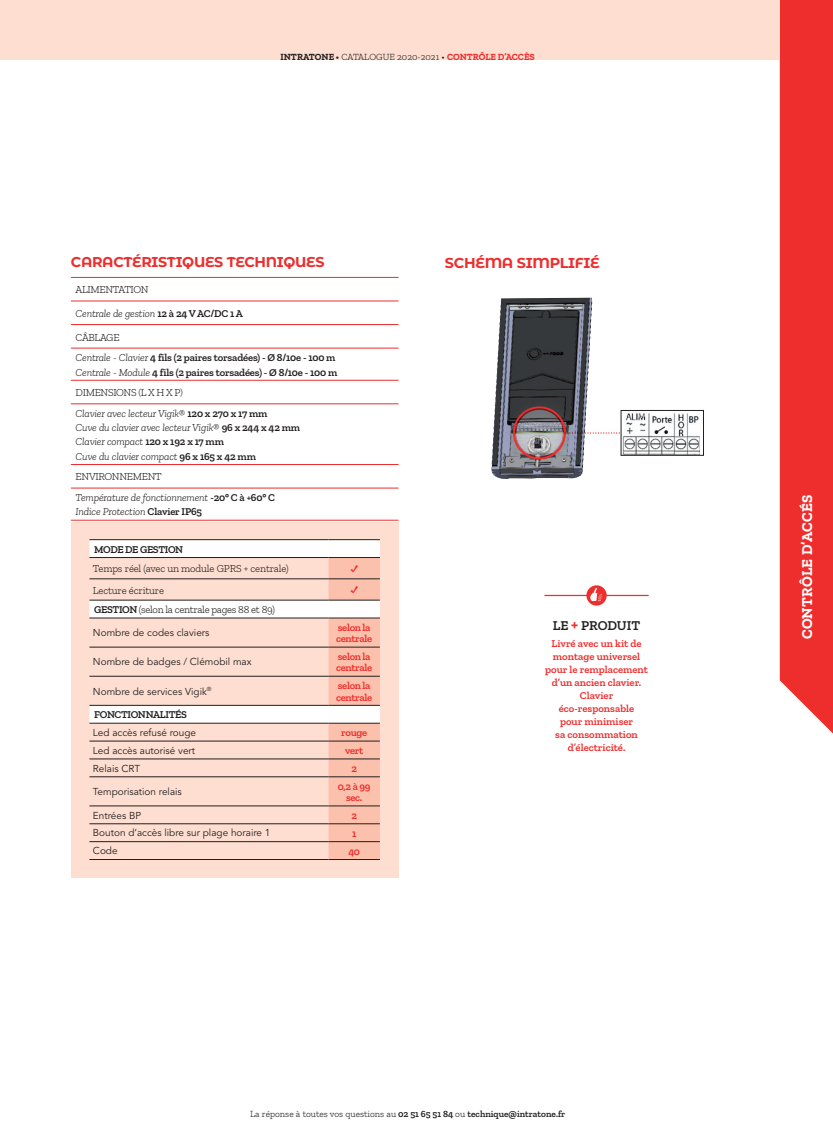
<style>
.page{position:relative;width:833px;height:1134px;background:#fff}
.page>*{position:absolute;margin:0;border:0;box-sizing:border-box;transform-origin:0 0}
.t1{font:700 15px "Zilla Slab";letter-spacing:.02em;color:#fff}
.TABLEAU_COLONNE_COUL{font:600 15px "Zilla Slab";color:#ee2d2d}
.TITRE_TABLEAU{font:700 14.38px "Montserrat Alternates";letter-spacing:-.02em;color:#ee2d2d}
.TITRE_TABLEAU-2{font:700 14.25px "Montserrat Alternates";letter-spacing:-.02em;color:#ee2d2d}
.TITRE{font:600 13.75px "Zilla Slab";letter-spacing:-.005em;color:#231f20}
.TEXTE_BON_A_SAVOIR{font:600 10.75px/13px "Zilla Slab";color:#ee2d2d;text-align:center}
.TXT_COURANT{font:italic 300 10.62px "Zilla Slab";letter-spacing:-.015em;color:#231f20}
.TXT_COURANT-2{font:600 10.62px "Zilla Slab";letter-spacing:-.015em;color:#231f20}
.SS_TITRE_TABLEAU{font:300 10.62px "Zilla Slab";letter-spacing:-.03em;color:#231f20}
.TABLEAU_COLONNE_COUL-2{font:600 10.62px/11.2px "Zilla Slab";letter-spacing:-.03em;color:#ee2d2d}
.TXT_COURANT-3{font:300 10.62px "Zilla Slab";letter-spacing:-.015em;color:#231f20}
.SS_TITRE_TABLEAU-2{font:600 10.62px "Zilla Slab";letter-spacing:-.03em;color:#231f20}
.t2{font:10px "Avenir LT Std";color:#231f20}
.t3{font:300 9.38px "Zilla Slab";color:#231f20}
.s1{font-weight:700}
.s2{font-weight:700;color:#ee2d2d}
.s3{font-weight:600;font-style:normal}
.s4{font-weight:300;font-style:italic}
.s5{font-weight:600}
.s6{font-weight:700;font-size:17.5px;color:#ee2d2d}
</style>
<div class="page">
<div style="left:780px;top:0;width:53px;height:734px;background:#ee2d2d"></div>
<div style="left:0;top:0;width:780px;height:60px;background:#fdded1"></div>
<hr style="left:544px;top:595px;width:104px;height:1px;background:#ee2d2d">
<div style="left:586px;top:585px;width:20px;height:21px;background:#ee2d2d;border-radius:50%"></div>
<svg style="left:590px;top:587px;width:13px;height:15px"></svg>
<hr style="left:71px;top:277px;width:327px;height:1px;background:#ee2d2d">
<hr style="left:71px;top:301px;width:327px;height:1px;background:#ee2d2d">
<hr style="left:71px;top:324px;width:327px;height:1px;background:#ee2d2d">
<hr style="left:71px;top:348px;width:327px;height:1px;background:#ee2d2d">
<hr style="left:71px;top:380px;width:327px;height:1px;background:#ee2d2d">
<hr style="left:71px;top:404px;width:327px;height:1px;background:#ee2d2d">
<hr style="left:71px;top:464px;width:327px;height:1px;background:#ee2d2d">
<hr style="left:71px;top:488px;width:327px;height:1px;background:#ee2d2d">
<hr style="left:71px;top:520px;width:327px;height:1px;background:#ee2d2d">
<div style="left:71px;top:522px;width:327px;height:355px;background:#fdded1"></div>
<svg style="left:89px;top:540px;width:291px;height:183px"></svg>
<svg style="left:328px;top:558px;width:52px;height:301px;background:#f7c5b3"></svg>
<hr style="left:89px;top:557px;width:239px;height:1px;background:#231f20">
<hr style="left:328px;top:557px;width:52px;height:1px;background:#231f20">
<hr style="left:89px;top:579px;width:239px;height:1px;background:#231f20">
<hr style="left:328px;top:579px;width:52px;height:1px;background:#231f20">
<hr style="left:89px;top:600px;width:239px;height:1px;background:#231f20">
<hr style="left:328px;top:600px;width:52px;height:1px;background:#231f20">
<hr style="left:89px;top:618px;width:239px;height:1px;background:#231f20">
<hr style="left:328px;top:618px;width:52px;height:1px;background:#231f20">
<hr style="left:89px;top:647px;width:239px;height:1px;background:#231f20">
<hr style="left:328px;top:647px;width:52px;height:1px;background:#231f20">
<hr style="left:89px;top:676px;width:239px;height:1px;background:#231f20">
<hr style="left:328px;top:676px;width:52px;height:1px;background:#231f20">
<hr style="left:89px;top:705px;width:239px;height:1px;background:#231f20">
<hr style="left:328px;top:705px;width:52px;height:1px;background:#231f20">
<hr style="left:89px;top:723px;width:239px;height:1px;background:#231f20">
<hr style="left:328px;top:723px;width:52px;height:1px;background:#231f20">
<hr style="left:89px;top:741px;width:239px;height:1px;background:#231f20">
<hr style="left:328px;top:741px;width:52px;height:1px;background:#231f20">
<hr style="left:89px;top:759px;width:239px;height:1px;background:#231f20">
<hr style="left:328px;top:759px;width:52px;height:1px;background:#231f20">
<hr style="left:89px;top:776px;width:239px;height:1px;background:#231f20">
<hr style="left:328px;top:776px;width:52px;height:1px;background:#231f20">
<hr style="left:89px;top:806px;width:239px;height:1px;background:#231f20">
<hr style="left:328px;top:806px;width:52px;height:1px;background:#231f20">
<hr style="left:89px;top:823px;width:239px;height:1px;background:#231f20">
<hr style="left:328px;top:823px;width:52px;height:1px;background:#231f20">
<hr style="left:89px;top:841px;width:239px;height:1px;background:#231f20">
<hr style="left:328px;top:841px;width:52px;height:1px;background:#231f20">
<hr style="left:89px;top:859px;width:239px;height:1px;background:#231f20">
<hr style="left:328px;top:859px;width:52px;height:1px;background:#231f20">
<hr style="left:89px;top:539px;width:239px;height:1px;background:#231f20">
<hr style="left:328px;top:539px;width:52px;height:1px;background:#231f20">
<img style="left:496px;top:298px;width:92px;height:80px">
<svg style="left:491px;top:378px;width:129px;height:101px"></svg>
<img style="left:622px;top:413px;width:77px;height:41px">
<div style="left:620px;top:410px;width:84px;height:46px;border:1px solid #231f20"></div>
<p class="t3" style="left:280px;top:52px;width:256px"><span class="s1">INTRATONE •</span> CATALOGUE 2020-2021 • <span class="s2">CONTRÔLE D’ACCÈS</span></p>
<p class="TITRE_TABLEAU-2" style="left:71px;top:251px;width:255px">CARACTÉRISTIQUES TECHNIQUES</p>
<p class="SS_TITRE_TABLEAU" style="left:76px;top:284px;width:74px">ALIMENTATION</p>
<p class="TXT_COURANT" style="left:76px;top:308px;width:169px">Centrale de gestion <span class="s3">12 à 24 V AC/DC 1 A</span></p>
<p class="SS_TITRE_TABLEAU" style="left:76px;top:331px;width:45px">CÂBLAGE</p>
<p class="TXT_COURANT-2" style="left:76px;top:352px;width:261px"><span class="s4">Centrale - Clavier</span> 4 fils (2 paires torsadées) - Ø 8/10e - 100 m</p>
<p class="TXT_COURANT-2" style="left:76px;top:366px;width:263px"><span class="s4">Centrale - Module</span> 4 fils (2 paires torsadées) - Ø 8/10e - 100 m</p>
<p class="SS_TITRE_TABLEAU" style="left:76px;top:387px;width:109px">DIMENSIONS (L X H X P)</p>
<p class="TXT_COURANT" style="left:76px;top:408px;width:193px">Clavier avec lecteur Vigik® <span class="s3">120 x 270 x 17 mm</span></p>
<p class="TXT_COURANT" style="left:76px;top:422px;width:226px">Cuve du clavier avec lecteur Vigik® <span class="s3">96 x 244 x 42 mm</span></p>
<p class="TXT_COURANT" style="left:76px;top:436px;width:150px">Clavier compact <span class="s3">120 x 192 x 17 mm</span></p>
<p class="TXT_COURANT" style="left:76px;top:450px;width:182px">Cuve du clavier compact <span class="s3">96 x 165 x 42 mm</span></p>
<p class="SS_TITRE_TABLEAU" style="left:76px;top:471px;width:87px">ENVIRONNEMENT</p>
<p class="TXT_COURANT" style="left:76px;top:492px;width:201px">Température de fonctionnement <span class="s3">-20° C à +60° C</span></p>
<p class="TXT_COURANT" style="left:76px;top:506px;width:128px">Indice Protection <span class="s3">Clavier IP65</span></p>
<p class="SS_TITRE_TABLEAU-2" style="left:94px;top:543px;width:91px">MODE DE GESTION</p>
<p class="TXT_COURANT-3" style="left:93px;top:563px;width:197px">Temps réel (avec un module GPRS + centrale)</p>
<p class="TABLEAU_COLONNE_COUL" style="left:349px;top:561px;width:12px">✓</p>
<p class="TXT_COURANT-3" style="left:93px;top:584px;width:73px">Lecture écriture</p>
<p class="TABLEAU_COLONNE_COUL" style="left:349px;top:582px;width:12px">✓</p>
<p class="SS_TITRE_TABLEAU" style="left:94px;top:604px;width:182px"><span class="s5">GESTION</span> (selon la centrale pages 88 et 89)</p>
<p class="t2" style="left:93px;top:627px;width:118px">Nombre de codes claviers</p>
<p class="TABLEAU_COLONNE_COUL-2" style="left:336px;top:622px;width:38px">selon la centrale</p>
<p class="t2" style="left:93px;top:656px;width:160px">Nombre de badges / Clémobil max</p>
<p class="TABLEAU_COLONNE_COUL-2" style="left:336px;top:651px;width:38px">selon la centrale</p>
<p class="t2" style="left:93px;top:685px;width:120px">Nombre de services Vigik<sup>®</sup></p>
<p class="TABLEAU_COLONNE_COUL-2" style="left:336px;top:680px;width:38px">selon la centrale</p>
<p class="SS_TITRE_TABLEAU-2" style="left:94px;top:709px;width:94px">FONCTIONNALITÉS</p>
<p class="t2" style="left:93px;top:727px;width:104px">Led accès refusé rouge</p>
<p class="TABLEAU_COLONNE_COUL-2" style="left:341px;top:727px;width:27px">rouge</p>
<p class="t2" style="left:93px;top:744px;width:104px">Led accès autorisé vert</p>
<p class="TABLEAU_COLONNE_COUL-2" style="left:345px;top:745px;width:20px">vert</p>
<p class="t2" style="left:93px;top:762px;width:49px">Relais CRT</p>
<p class="TABLEAU_COLONNE_COUL-2" style="left:351px;top:763px;width:7px">2</p>
<p class="t2" style="left:93px;top:786px;width:90px">Temporisation relais</p>
<p class="TABLEAU_COLONNE_COUL-2" style="left:338px;top:781px;width:34px;text-align:center">0,2 à 99 sec.</p>
<p class="t2" style="left:93px;top:809px;width:50px">Entrées BP</p>
<p class="TABLEAU_COLONNE_COUL-2" style="left:351px;top:810px;width:7px">2</p>
<p class="t2" style="left:93px;top:827px;width:179px">Bouton d’accès libre sur plage horaire 1</p>
<p class="TABLEAU_COLONNE_COUL-2" style="left:352px;top:828px;width:6px">1</p>
<p class="t2" style="left:93px;top:845px;width:26px">Code</p>
<p class="TABLEAU_COLONNE_COUL-2" style="left:348px;top:846px;width:13px">40</p>
<p class="TITRE_TABLEAU" style="left:445px;top:253px;width:156px">SCHÉMA SIMPLIFIÉ</p>
<p class="TITRE" style="left:553px;top:618px;width:89px">LE <span class="s6">+</span> PRODUIT</p>
<p class="TEXTE_BON_A_SAVOIR" style="left:545px;top:637px;width:104px">Livré avec un kit de montage universel pour le remplacement d’un ancien clavier.<br>Clavier éco-responsable<br>pour minimiser<br>sa consommation d’électricité.</p>
<p class="t3" style="left:250px;top:1108px;width:317px">La réponse à toutes vos questions au <span class="s5">02 51 65 51 84</span> ou <span class="s5">technique@intratone.fr</span></p>
<h1 class="t1" style="left:798px;top:639px;width:146px;rotate:-90deg">CONTRÔLE D’ACCÉS</h1>
</div>
